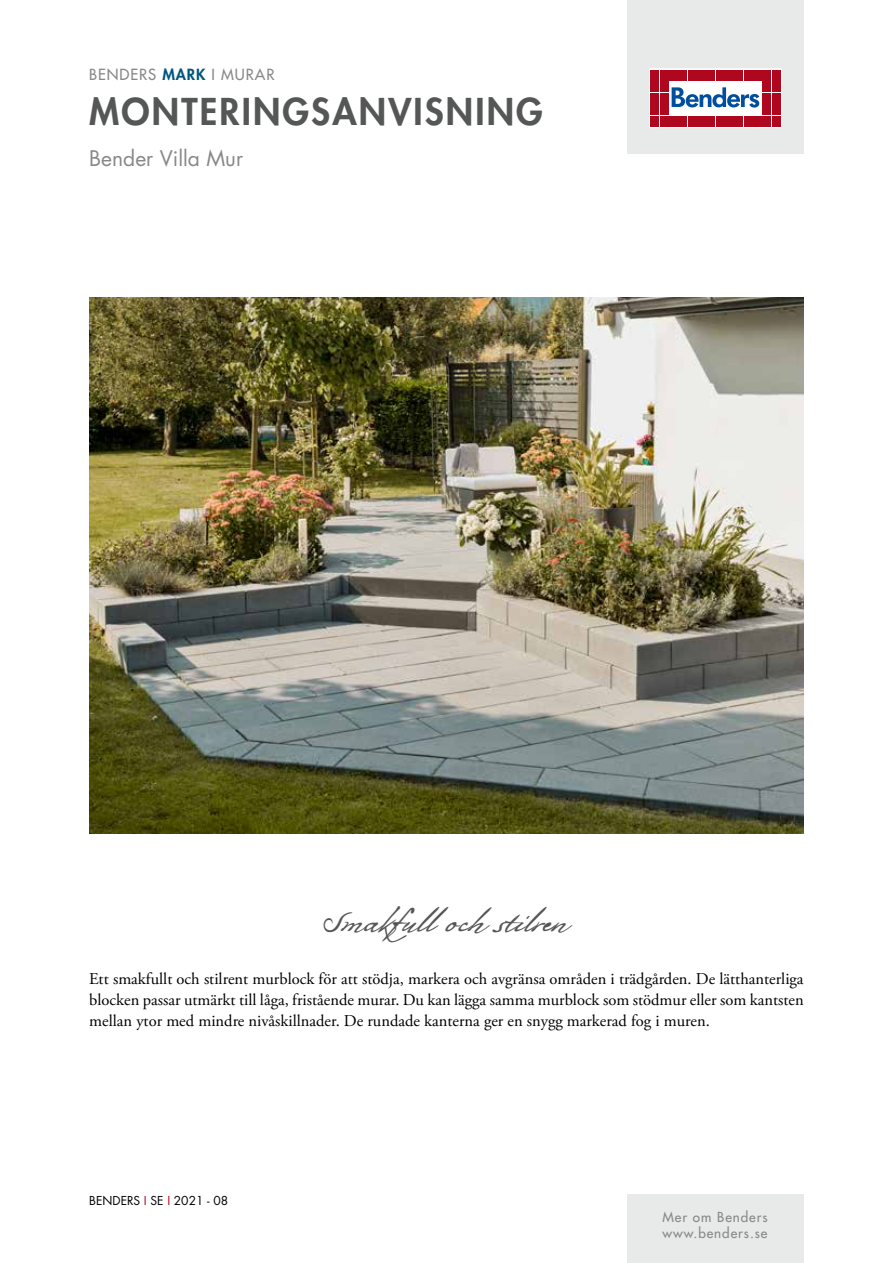
<style>
.page{position:relative;width:893px;height:1263px;background:#fff}
.page>*{position:absolute;margin:0;border:0;box-sizing:border-box;transform-origin:0 0}
.t1{font:800 36px "Futura Std";letter-spacing:.06em;color:#555756}
.t2{font:33px "Bolivar";letter-spacing:.005em;color:#555756}
.t3{font:21px "Futura Std";color:#878988}
.t4{font:16.5px/21px "Adobe Garamond Pro";color:#000;text-align:justify}
.t5{font:500 15px "Futura Std";letter-spacing:.06em;color:#878988}
.t6{font:500 13.5px/16.2px "Futura Std";letter-spacing:.07em;color:#878988}
.t7{font:12px "Futura Std";color:#000}
.s1{font-weight:800;color:#00577b}
.s2{color:#ae071e}
</style>
<div class="page">
<div style="left:627px;top:0;width:177px;height:153px;background:#e8e9e9"></div>
<svg style="left:649px;top:69px;width:132px;height:59px;background:#eac2c8"></svg>
<div style="left:651px;top:70px;width:8px;height:10px;background:#ae071e"></div>
<div style="left:660px;top:70px;width:8px;height:10px;background:#ae071e"></div>
<div style="left:651px;top:81px;width:8px;height:11px;background:#ae071e"></div>
<div style="left:660px;top:81px;width:8px;height:11px;background:#ae071e"></div>
<div style="left:651px;top:93px;width:8px;height:10px;background:#ae071e"></div>
<div style="left:660px;top:93px;width:8px;height:10px;background:#ae071e"></div>
<div style="left:651px;top:104px;width:8px;height:11px;background:#ae071e"></div>
<div style="left:660px;top:104px;width:8px;height:11px;background:#ae071e"></div>
<div style="left:651px;top:116px;width:8px;height:10px;background:#ae071e"></div>
<div style="left:660px;top:116px;width:8px;height:10px;background:#ae071e"></div>
<div style="left:669px;top:70px;width:8px;height:10px;background:#ae071e"></div>
<div style="left:679px;top:70px;width:8px;height:10px;background:#ae071e"></div>
<div style="left:688px;top:70px;width:8px;height:10px;background:#ae071e"></div>
<div style="left:697px;top:70px;width:9px;height:10px;background:#ae071e"></div>
<div style="left:707px;top:70px;width:8px;height:10px;background:#ae071e"></div>
<div style="left:716px;top:70px;width:8px;height:10px;background:#ae071e"></div>
<div style="left:725px;top:70px;width:9px;height:10px;background:#ae071e"></div>
<div style="left:735px;top:70px;width:8px;height:10px;background:#ae071e"></div>
<div style="left:744px;top:70px;width:8px;height:10px;background:#ae071e"></div>
<div style="left:753px;top:70px;width:9px;height:10px;background:#ae071e"></div>
<div style="left:669px;top:116px;width:8px;height:10px;background:#ae071e"></div>
<div style="left:679px;top:116px;width:8px;height:10px;background:#ae071e"></div>
<div style="left:688px;top:116px;width:8px;height:10px;background:#ae071e"></div>
<div style="left:697px;top:116px;width:9px;height:10px;background:#ae071e"></div>
<div style="left:707px;top:116px;width:8px;height:10px;background:#ae071e"></div>
<div style="left:716px;top:116px;width:8px;height:10px;background:#ae071e"></div>
<div style="left:725px;top:116px;width:9px;height:10px;background:#ae071e"></div>
<div style="left:735px;top:116px;width:8px;height:10px;background:#ae071e"></div>
<div style="left:744px;top:116px;width:8px;height:10px;background:#ae071e"></div>
<div style="left:753px;top:116px;width:9px;height:10px;background:#ae071e"></div>
<div style="left:763px;top:70px;width:8px;height:10px;background:#ae071e"></div>
<div style="left:772px;top:70px;width:8px;height:10px;background:#ae071e"></div>
<div style="left:763px;top:81px;width:8px;height:11px;background:#ae071e"></div>
<div style="left:772px;top:81px;width:8px;height:11px;background:#ae071e"></div>
<div style="left:763px;top:93px;width:8px;height:10px;background:#ae071e"></div>
<div style="left:772px;top:93px;width:8px;height:10px;background:#ae071e"></div>
<div style="left:763px;top:104px;width:8px;height:11px;background:#ae071e"></div>
<div style="left:772px;top:104px;width:8px;height:11px;background:#ae071e"></div>
<div style="left:763px;top:116px;width:8px;height:10px;background:#ae071e"></div>
<div style="left:772px;top:116px;width:8px;height:10px;background:#ae071e"></div>
<svg style="left:672px;top:87px;width:87px;height:21px;background:#8fb1d4"></svg>
<div style="left:627px;top:1195px;width:177px;height:68px;background:#e8e9e9"></div>
<img style="left:89px;top:298px;width:715px;height:535px">
<p class="t5" style="left:89px;top:65px;width:187px">BENDERS <span class="s1">MARK</span> I MURAR</p>
<h1 class="t1" style="left:89px;top:89px;width:455px">MONTERINGSANVISNING</h1>
<p class="t3" style="left:89px;top:145px;width:155px">Bender Villa Mur</p>
<h2 class="t2" style="left:325px;top:901px;width:245px">Smakfulloch stilren</h2>
<p class="t4" style="left:89px;top:968px;width:716px">Ett smakfullt och stilrent murblock för att stödja, markera och avgränsa områden i trädgården. De lätthanterliga blocken passar utmärkt till låga, fristående murar. Du kan lägga samma murblock som stödmur eller som kantsten mellan ytor med mindre nivåskillnader. De rundade kanterna ger en snygg markerad fog i muren.</p>
<p class="t7" style="left:89px;top:1193px;width:140px">BENDERS <span class="s2">I</span> SE <span class="s2">I</span> 2021 - 08</p>
<p class="t6" style="left:662px;top:1209px;width:107px">Mer om Benders www.benders.se</p>
</div>
